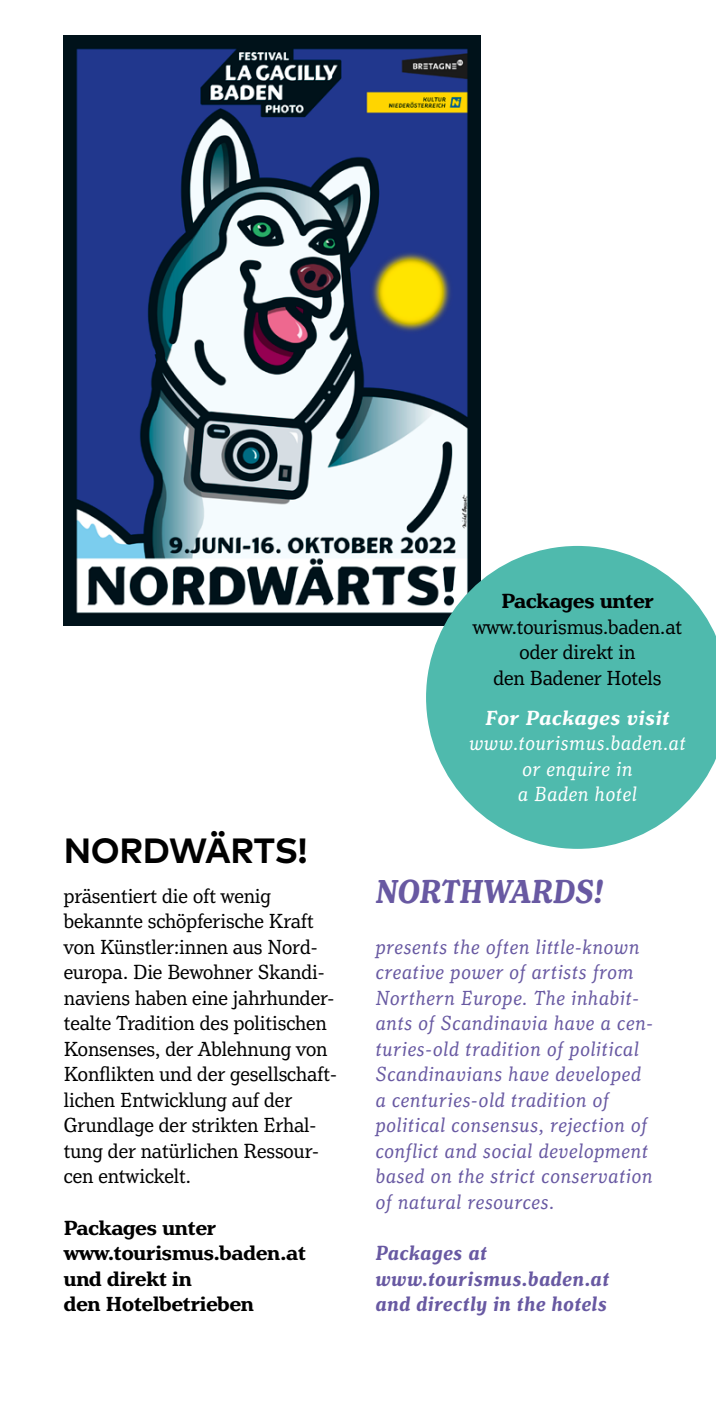
<style>
.page{position:relative;width:716px;height:1418px;background:#fff}
.page>*{position:absolute;margin:0;border:0;box-sizing:border-box;transform-origin:0 0}
.t1{font:italic 700 condensed 35px "Henriette";letter-spacing:.005em;color:#6859a2}
.t2{font:700 35px "Mark OT";letter-spacing:-.01em;color:#000}
.t3{font:condensed 21.5px/25.5px "Henriette";color:#000}
.t4{font:italic condensed 21.5px/25.5px "Henriette";letter-spacing:.04em;color:#6859a2}
.t5{font:700 21.5px/25.5px "Henriette";color:#000}
.t6{font:italic 700 condensed 21.5px/25.5px "Henriette";letter-spacing:.04em;color:#6859a2}
.t7{font:italic condensed 21.5px/25.5px "Henriette";letter-spacing:.04em;color:#fff;text-align:center}
.t8{font:italic 700 21.5px "Henriette";letter-spacing:.04em;color:#fff}
</style>
<div class="page">
<img style="left:64px;top:35px;width:416px;height:590px">
<svg style="left:426px;top:546px;width:290px;height:302px;fill:#4fbaad"></svg>
<h1 class="t2" style="left:64px;top:828px;width:245px">NORDWÄRTS!</h1>
<p class="t3" style="left:64px;top:883px;width:275px">präsentiert die oft wenig bekannte schöpferische Kraft von Künstler:innen aus Nord&shy;europa. Die Bewohner Skandi&shy;naviens haben eine jahrhunder&shy;tealte Tradition des politischen<br>Konsenses, der Ablehnung von<br>Konflikten und der gesellschaft&shy;lichen Entwicklung auf der<br>Grundlage der strikten Erhal&shy;tung der natürlichen Ressour&shy;cen entwickelt.</p>
<p class="t5" style="left:64px;top:1214px;width:244px">Packages unter www.tourismus.baden.at und direkt in<br>den Hotelbetrieben</p>
<p class="t5" style="left:501px;top:588px;width:154px">Packages unter</p>
<p class="t3" style="left:473px;top:614px;width:211px;text-align:center">www.tourismus.baden.at oder direkt in<br>den Badener Hotels</p>
<p class="t8" style="left:485px;top:704px;width:185px">For Packages visit</p>
<p class="t7" style="left:469px;top:731px;width:218px">www.tourismus.baden.at or enquire in<br>a Baden hotel</p>
<h1 class="t1" style="left:376px;top:870px;width:229px">NORTHWARDS!</h1>
<p class="t4" style="left:376px;top:935px;width:279px">presents the often little-known creative power of artists from<br>Northern Europe. The inhabit&shy;ants of Scandinavia have a cen&shy;turies-old tradition of political<br>Scandinavians have developed a centuries-old tradition of political consensus, rejection of conflict and social development based on the strict conservation of natural resources.</p>
<p class="t6" style="left:376px;top:1241px;width:235px">Packages at www.tourismus.baden.at and directly in the hotels</p>
</div>
